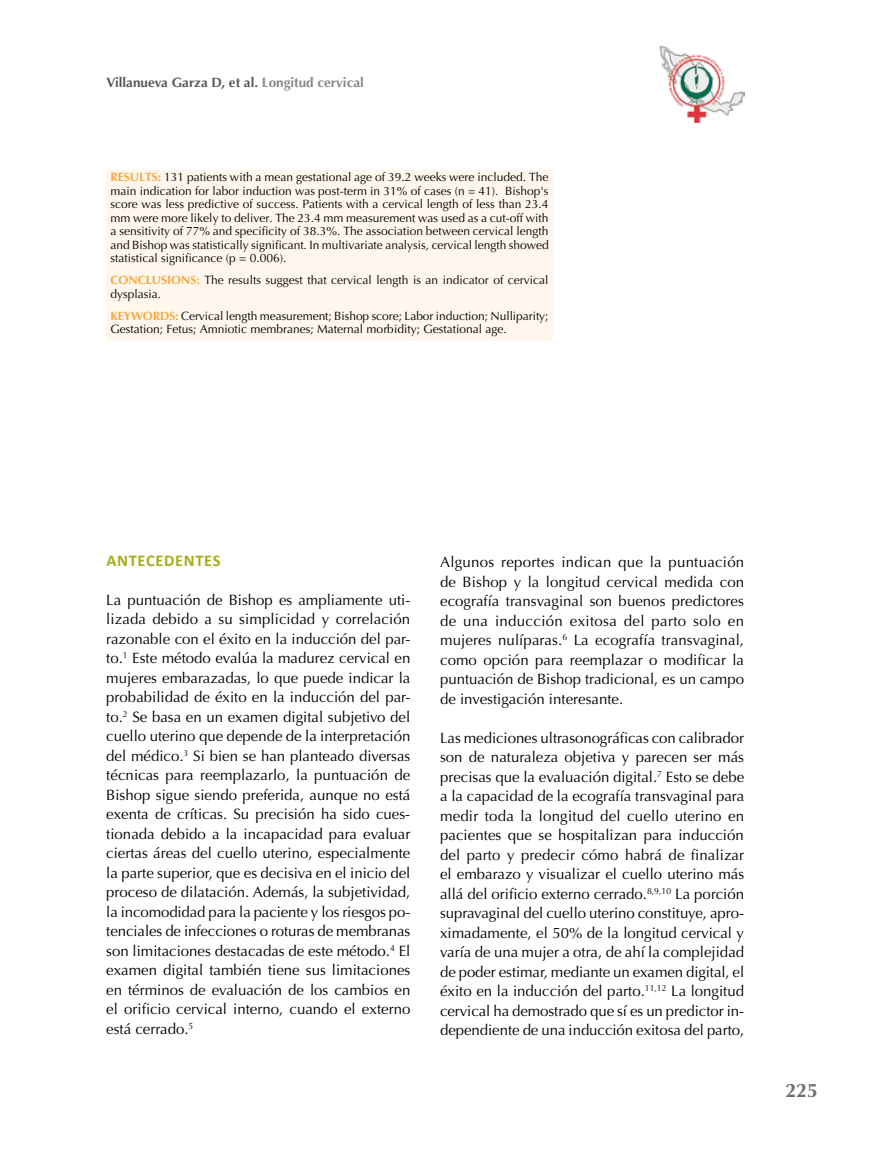
<style>
.page{position:relative;width:893px;height:1149px;background:#fff}
.page>*{position:absolute;margin:0;border:0;box-sizing:border-box;transform-origin:0 0}
.t1{font:700 19.5px "Optima";color:#706f6f}
.t2{font:700 16.5px "Calibri";letter-spacing:.04em;color:#a5ad1d}
.t3{font:15px/19.5px "Optima";color:#000;text-align:justify}
.t4{font:700 13.5px "Optima";color:#575756}
.t5{font:12px/13.5px "Optima";color:#000}
.s1{color:#878787}
.s2{font-weight:700;color:#f7a73e}
</style>
<div class="page">
<div style="left:106px;top:170px;width:447px;height:170px;background:#fff7ee"></div>
<img style="left:659px;top:46px;width:85px;height:76px">
<p class="t4" style="left:107px;top:75px;width:259px">Villanueva Garza D, et al. <span class="s1">Longitud cervical</span></p>
<p class="t5" style="left:111px;top:170px;width:440px;text-align:justify"><span class="s2">RESULTS:</span> 131 patients with a mean gestational age of 39.2 weeks were included. The main indication for labor induction was post-term in 31% of cases (n = 41). Bishop's score was less predictive of success. Patients with a cervical length of less than 23.4 mm were more likely to deliver. The 23.4 mm measurement was used as a cut-off with a sensitivity of 77% and specificity of 38.3%. The association between cervical length and Bishop was statistically significant. In multivariate analysis, cervical length showed statistical significance (p = 0.006).</p>
<p class="t5" style="left:111px;top:273px;width:439px"><span class="s2">CONCLUSIONS:</span> The results suggest that cervical length is an indicator of cervical dysplasia.</p>
<p class="t5" style="left:111px;top:309px;width:439px"><span class="s2">KEYWORDS:</span> Cervical length measurement; Bishop score; Labor induction; Nulliparity;<br>Gestation; Fetus; Amniotic membranes; Maternal morbidity; Gestational age.</p>
<p class="t2" style="left:107px;top:548px;width:115px">ANTECEDENTES</p>
<p class="t3" style="left:106px;top:589px;width:306px">La puntuación de Bishop es ampliamente uti&shy;lizada debido a su simplicidad y correlación razonable con el éxito en la inducción del par&shy;to.<sup>1</sup> Este método evalúa la madurez cervical en mujeres embarazadas, lo que puede indicar la probabilidad de éxito en la inducción del par&shy;to.<sup>2</sup> Se basa en un examen digital subjetivo del cuello uterino que depende de la interpretación del médico.<sup>3</sup> Si bien se han planteado diversas técnicas para reemplazarlo, la puntuación de Bishop sigue siendo preferida, aunque no está exenta de críticas. Su precisión ha sido cues&shy;tionada debido a la incapacidad para evaluar ciertas áreas del cuello uterino, especialmente la parte superior, que es decisiva en el inicio del proceso de dilatación. Además, la subjetividad, la incomodidad para la paciente y los riesgos po&shy;tenciales de infecciones o roturas de membranas son limitaciones destacadas de este método.<sup>4</sup> El examen digital también tiene sus limitaciones en términos de evaluación de los cambios en el orificio cervical interno, cuando el externo está cerrado.<sup>5</sup></p>
<p class="t3" style="left:440px;top:552px;width:306px">Algunos reportes indican que la puntuación de Bishop y la longitud cervical medida con ecografía transvaginal son buenos predictores de una inducción exitosa del parto solo en mujeres nulíparas.<sup>6</sup> La ecografía transvaginal, como opción para reemplazar o modificar la puntuación de Bishop tradicional, es un campo de investigación interesante.</p>
<p class="t3" style="left:440px;top:727px;width:306px">Las mediciones ultrasonográficas con calibrador son de naturaleza objetiva y parecen ser más precisas que la evaluación digital.<sup>7</sup> Esto se debe a la capacidad de la ecografía transvaginal para medir toda la longitud del cuello uterino en pacientes que se hospitalizan para inducción del parto y predecir cómo habrá de finalizar el embarazo y visualizar el cuello uterino más allá del orificio externo cerrado.<sup>8,9,10</sup> La porción supravaginal del cuello uterino constituye, apro&shy;ximadamente, el 50% de la longitud cervical y varía de una mujer a otra, de ahí la complejidad de poder estimar, mediante un examen digital, el éxito en la inducción del parto.<sup>11,12</sup> La longitud cervical ha demostrado que sí es un predictor in&shy;dependiente de una inducción exitosa del parto,</p>
<h1 class="t1" style="left:785px;top:1079px;width:34px">225</h1>
</div>
